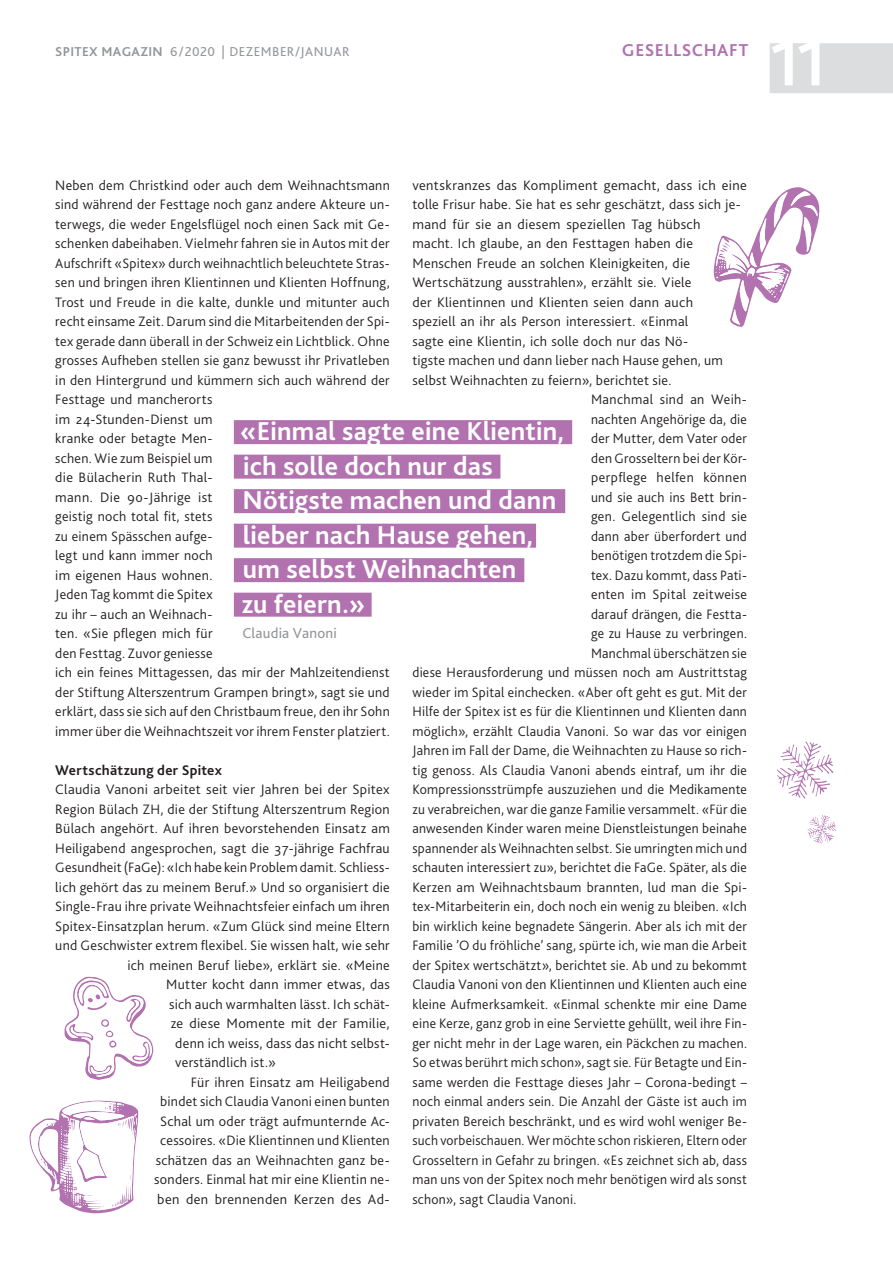
<style>
.page{position:relative;width:893px;height:1263px;background:#fff}
.page>*{position:absolute;margin:0;border:0;box-sizing:border-box;transform-origin:0 0}
.t1{font:700 67.5px "Bliss 2";color:#fff}
.t2{font:700 27px/34.5px "Bliss 2";letter-spacing:.01em;color:#fff}
.t3{font:700 18px "Bliss 2";letter-spacing:.03em;color:#b172af}
.t4{font:15px "Bliss 2";letter-spacing:.015em;color:#939598}
.t5{font:700 14.7px "Bliss 2";letter-spacing:.02em;color:#231f20}
.t6{font:300 14.25px/19.5px "Bliss 2";letter-spacing:.02em;color:#231f20}
.t7{font:300 14.25px "Bliss 2";letter-spacing:.02em;color:#231f20;scale:.96 1}
.t8{font:13.5px "Bliss 2";letter-spacing:.04em;color:#939598}
.s1{font-weight:700}
</style>
<div class="page">
<div style="left:770px;top:43px;width:123px;height:50px;background:#dcdddf"></div>
<div style="left:234px;top:420px;width:338px;height:24px;background:#b172af"></div>
<div style="left:234px;top:455px;width:266px;height:24px;background:#b172af"></div>
<div style="left:234px;top:489px;width:331px;height:24px;background:#b172af"></div>
<div style="left:234px;top:524px;width:302px;height:24px;background:#b172af"></div>
<div style="left:234px;top:558px;width:290px;height:24px;background:#b172af"></div>
<div style="left:234px;top:593px;width:138px;height:24px;background:#b172af"></div>
<svg style="left:713px;top:187px;width:107px;height:140px"></svg>
<svg style="left:29px;top:1100px;width:110px;height:114px"></svg>
<svg style="left:64px;top:977px;width:89px;height:103px"></svg>
<svg style="left:777px;top:741px;width:56px;height:58px"></svg>
<svg style="left:807px;top:815px;width:29px;height:29px"></svg>
<div style="left:131px;top:1213px;width:35px;height:30px;background:#fff"></div>
<p class="t8" style="left:55px;top:43px;width:296px"><span class="s1">SPITEX MAGAZIN</span> 6/2020 | DEZEMBER/JANUAR</p>
<p class="t3" style="left:622px;top:39px;width:128px">GESELLSCHAFT</p>
<h1 class="t1" style="left:770px;top:21px;width:58px">11</h1>
<p class="t6" style="left:412px;top:175px;width:336px">ventskranzes das Kompliment gemacht, dass ich eine</p>
<p class="t6" style="left:412px;top:195px;width:330px">tolle Frisur habe. Sie hat es sehr geschätzt, dass sich je-</p>
<p class="t6" style="left:412px;top:214px;width:290px">mand für sie an diesem speziellen Tag hübsch</p>
<p class="t6" style="left:412px;top:234px;width:282px">macht. Ich glaube, an den Festtagen haben die</p>
<p class="t6" style="left:412px;top:253px;width:279px">Menschen Freude an solchen Kleinigkeiten, die</p>
<p class="t6" style="left:412px;top:273px;width:281px">Wertschätzung ausstrahlen», erzählt sie. Viele</p>
<p class="t6" style="left:412px;top:292px;width:282px">der Klientinnen und Klienten seien dann auch</p>
<p class="t6" style="left:412px;top:312px;width:277px">speziell an ihr als Person interessiert. «Einmal</p>
<p class="t6" style="left:412px;top:331px;width:277px">sagte eine Klientin, ich solle doch nur das Nö-</p>
<p class="t6" style="left:412px;top:351px;width:312px">tigste machen und dann lieber nach Hause gehen, um</p>
<p class="t6" style="left:412px;top:370px;width:260px">selbst Weihnachten zu feiern», berichtet sie.</p>
<p class="t6" style="left:591px;top:390px;width:157px">Manchmal sind an Weih-</p>
<p class="t6" style="left:591px;top:409px;width:157px">nachten Angehörige da, die</p>
<p class="t6" style="left:591px;top:429px;width:157px">der Mutter, dem Vater oder</p>
<p class="t6" style="left:591px;top:448px;width:157px">den Grosseltern bei der Kör-</p>
<p class="t6" style="left:591px;top:468px;width:157px">perpflege helfen können</p>
<p class="t6" style="left:591px;top:487px;width:157px">und sie auch ins Bett brin-</p>
<p class="t6" style="left:591px;top:507px;width:157px">gen. Gelegentlich sind sie</p>
<p class="t6" style="left:591px;top:526px;width:157px">dann aber überfordert und</p>
<p class="t6" style="left:591px;top:546px;width:157px">benötigen trotzdem die Spi-</p>
<p class="t6" style="left:591px;top:565px;width:157px">tex. Dazu kommt, dass Pati-</p>
<p class="t6" style="left:591px;top:585px;width:157px">enten im Spital zeitweise</p>
<p class="t6" style="left:591px;top:604px;width:157px">darauf drängen, die Festta-</p>
<p class="t6" style="left:591px;top:624px;width:157px">ge zu Hause zu verbringen.</p>
<p class="t6" style="left:591px;top:643px;width:157px">Manchmal überschätzen sie</p>
<p class="t6" style="left:412px;top:663px;width:336px">diese Herausforderung und müssen noch am Austrittstag</p>
<p class="t6" style="left:412px;top:682px;width:336px">wieder im Spital einchecken. «Aber oft geht es gut. Mit der</p>
<p class="t6" style="left:412px;top:702px;width:336px">Hilfe der Spitex ist es für die Klientinnen und Klienten dann</p>
<p class="t6" style="left:412px;top:721px;width:336px">möglich», erzählt Claudia Vanoni. So war das vor einigen</p>
<p class="t6" style="left:412px;top:741px;width:336px">Jahren im Fall der Dame, die Weihnachten zu Hause so rich-</p>
<p class="t6" style="left:412px;top:760px;width:336px">tig genoss. Als Claudia Vanoni abends eintraf, um ihr die</p>
<p class="t6" style="left:412px;top:780px;width:336px">Kompressionsstrümpfe auszuziehen und die Medikamente</p>
<p class="t6" style="left:412px;top:799px;width:336px">zu verabreichen, war die ganze Familie versammelt. «Für die</p>
<p class="t6" style="left:412px;top:819px;width:336px">anwesenden Kinder waren meine Dienstleistungen beinahe</p>
<p class="t6" style="left:412px;top:838px;width:336px">spannender als Weihnachten selbst. Sie umringten mich und</p>
<p class="t6" style="left:412px;top:858px;width:336px">schauten interessiert zu», berichtet die FaGe. Später, als die</p>
<p class="t6" style="left:412px;top:877px;width:336px">Kerzen am Weihnachtsbaum brannten, lud man die Spi-</p>
<p class="t6" style="left:412px;top:897px;width:336px">tex-Mitarbeiterin ein, doch noch ein wenig zu bleiben. «Ich</p>
<p class="t6" style="left:412px;top:916px;width:336px">bin wirklich keine begnadete Sängerin. Aber als ich mit der</p>
<p class="t6" style="left:412px;top:936px;width:336px">Familie ’O du fröhliche’ sang, spürte ich, wie man die Arbeit</p>
<p class="t6" style="left:412px;top:955px;width:336px">der Spitex wertschätzt», berichtet sie. Ab und zu bekommt</p>
<p class="t6" style="left:412px;top:975px;width:336px">Claudia Vanoni von den Klientinnen und Klienten auch eine</p>
<p class="t6" style="left:412px;top:994px;width:336px">kleine Aufmerksamkeit. «Einmal schenkte mir eine Dame</p>
<p class="t6" style="left:412px;top:1014px;width:336px">eine Kerze, ganz grob in eine Serviette gehüllt, weil ihre Fin-</p>
<p class="t6" style="left:412px;top:1033px;width:336px">ger nicht mehr in der Lage waren, ein Päckchen zu machen.</p>
<p class="t6" style="left:412px;top:1053px;width:336px">So etwas berührt mich schon», sagt sie. Für Betagte und Ein-</p>
<p class="t6" style="left:412px;top:1072px;width:336px">same werden die Festtage dieses Jahr – Corona-bedingt –</p>
<p class="t6" style="left:412px;top:1092px;width:336px">noch einmal anders sein. Die Anzahl der Gäste ist auch im</p>
<p class="t6" style="left:412px;top:1111px;width:336px">privaten Bereich beschränkt, und es wird wohl weniger Be-</p>
<p class="t7" style="left:412px;top:1131px;width:350px">such vorbeischauen. Wer möchte schon riskieren, Eltern oder</p>
<p class="t6" style="left:412px;top:1150px;width:336px">Grosseltern in Gefahr zu bringen. «Es zeichnet sich ab, dass</p>
<p class="t6" style="left:412px;top:1170px;width:336px">man uns von der Spitex noch mehr benötigen wird als sonst</p>
<p class="t6" style="left:412px;top:1189px;width:165px">schon», sagt Claudia Vanoni.</p>
<p class="t6" style="left:55px;top:175px;width:336px">Neben dem Christkind oder auch dem Weihnachtsmann sind während der Festtage noch ganz andere Akteure un&shy;terwegs, die weder Engelsflügel noch einen Sack mit Ge&shy;schenken dabeihaben. Vielmehr fahren sie in Autos mit der Aufschrift «Spitex» durch weihnachtlich beleuchtete Stras&shy;sen und bringen ihren Klientinnen und Klienten Hoffnung, Trost und Freude in die kalte, dunkle und mitunter auch recht einsame Zeit. Darum sind die Mitarbeitenden der Spi&shy;tex gerade dann überall in der Schweiz ein Lichtblick. Ohne grosses Aufheben stellen sie ganz bewusst ihr Privatleben in den Hintergrund und kümmern sich auch während der Festtage und mancherorts<br>im 24-Stunden-Dienst um<br>kranke oder betagte Men-<br>schen. Wie zum Beispiel um<br>die Bülacherin Ruth Thal-<br>mann. Die 90-Jährige ist<br>geistig noch total fit, stets<br>zu einem Spässchen aufge-<br>legt und kann immer noch<br>im eigenen Haus wohnen.<br>Jeden Tag kommt die Spitex<br>zu ihr – auch an Weihnach-<br>ten. «Sie pflegen mich für<br>den Festtag. Zuvor geniesse<br>ich ein feines Mittagessen, das mir der Mahlzeitendienst der Stiftung Alterszentrum Grampen bringt», sagt sie und erklärt, dass sie sich auf den Christbaum freue, den ihr Sohn immer über die Weihnachtszeit vor ihrem Fenster platziert.</p>
<p class="t5" style="left:55px;top:761px;width:168px">Wertschätzung der Spitex</p>
<p class="t6" style="left:55px;top:780px;width:336px">Claudia Vanoni arbeitet seit vier Jahren bei der Spitex</p>
<p class="t6" style="left:55px;top:799px;width:336px">Region Bülach ZH, die der Stiftung Alterszentrum Region</p>
<p class="t6" style="left:55px;top:819px;width:336px">Bülach angehört. Auf ihren bevorstehenden Einsatz am</p>
<p class="t6" style="left:55px;top:838px;width:336px">Heiligabend angesprochen, sagt die 37-jährige Fachfrau</p>
<p class="t6" style="left:55px;top:858px;width:336px">Gesundheit (FaGe): «Ich habe kein Problem damit. Schliess-</p>
<p class="t6" style="left:55px;top:877px;width:336px">lich gehört das zu meinem Beruf.» Und so organisiert die</p>
<p class="t6" style="left:55px;top:897px;width:336px">Single-Frau ihre private Weihnachtsfeier einfach um ihren</p>
<p class="t6" style="left:55px;top:916px;width:336px">Spitex-Einsatzplan herum. «Zum Glück sind meine Eltern</p>
<p class="t6" style="left:55px;top:936px;width:336px">und Geschwister extrem flexibel. Sie wissen halt, wie sehr</p>
<p class="t6" style="left:128px;top:955px;width:264px">ich meinen Beruf liebe», erklärt sie. «Meine</p>
<p class="t6" style="left:166px;top:975px;width:225px">Mutter kocht dann immer etwas, das</p>
<p class="t6" style="left:169px;top:994px;width:222px">sich auch warmhalten lässt. Ich schät-</p>
<p class="t6" style="left:171px;top:1014px;width:220px">ze diese Momente mit der Familie,</p>
<p class="t6" style="left:175px;top:1033px;width:216px">denn ich weiss, dass das nicht selbst-</p>
<p class="t6" style="left:175px;top:1053px;width:102px">verständlich ist.»</p>
<p class="t6" style="left:191px;top:1072px;width:200px">Für ihren Einsatz am Heiligabend</p>
<p class="t6" style="left:160px;top:1092px;width:231px">bindet sich Claudia Vanoni einen bunten</p>
<p class="t6" style="left:160px;top:1111px;width:231px">Schal um oder trägt aufmunternde Ac-</p>
<p class="t6" style="left:160px;top:1131px;width:231px">cessoires. «Die Klientinnen und Klienten</p>
<p class="t6" style="left:156px;top:1150px;width:235px">schätzen das an Weihnachten ganz be-</p>
<p class="t6" style="left:154px;top:1170px;width:237px">sonders. Einmal hat mir eine Klientin ne-</p>
<p class="t6" style="left:157px;top:1189px;width:234px">ben den brennenden Kerzen des Ad-</p>
<h2 class="t2" style="left:240px;top:414px;width:325px">«Einmal sagte eine Klientin, ich solle doch nur das<br>Nötigste machen und dann lieber nach Hause gehen, um selbst Weihnachten<br>zu feiern.»</h2>
<p class="t4" style="left:242px;top:624px;width:96px">Claudia Vanoni</p>
</div>
